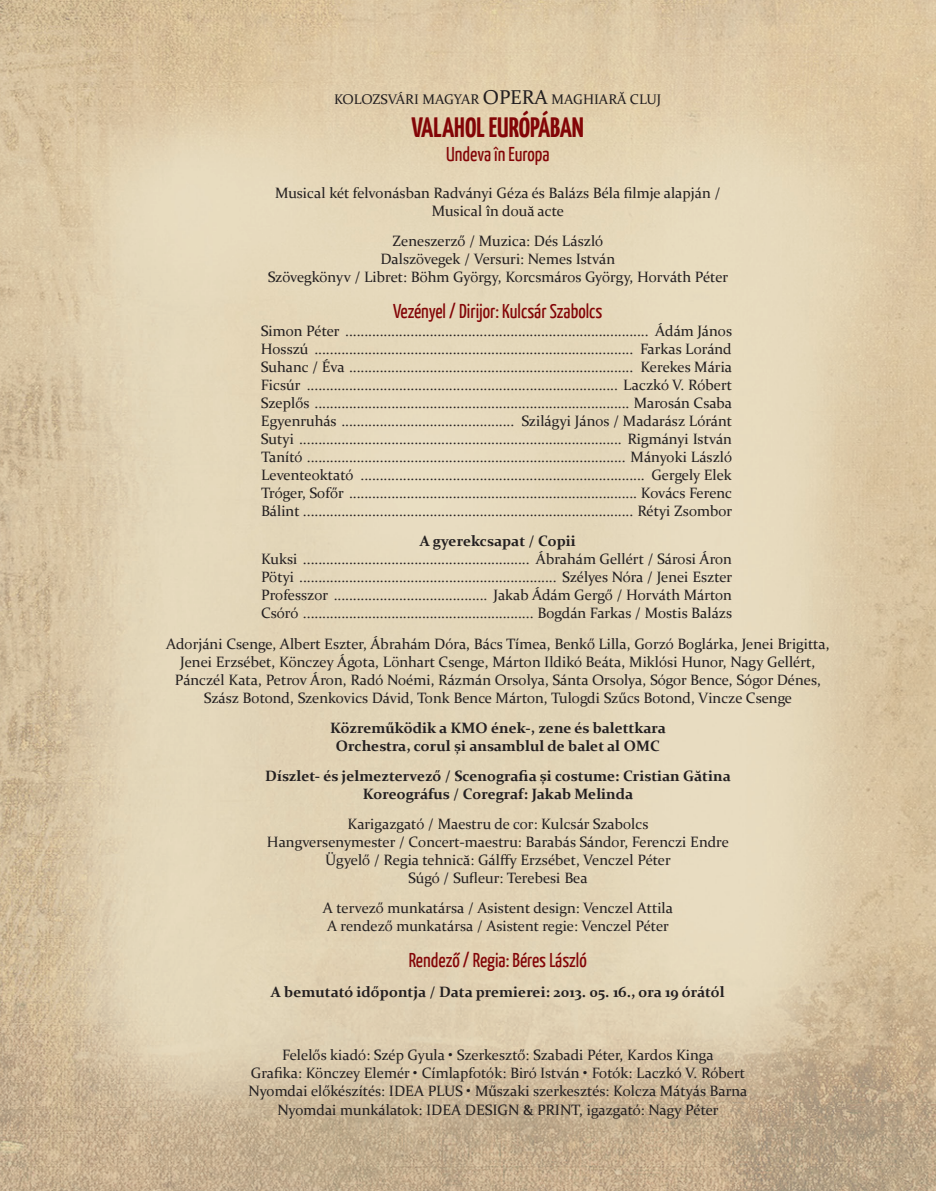
<style>
.page{position:relative;width:936px;height:1191px;background:#fff}
.page>*{position:absolute;margin:0;border:0;box-sizing:border-box;transform-origin:0 0}
.t1{font:700 28px "Yanone Kaffeesatz";color:#830507}
.t2{font:20px "Yanone Kaffeesatz";color:#830507}
.t3{font:15px/18px "Constantia";color:#231f20;text-align:center}
.t4{font:700 15px/18px "Constantia";color:#231f20;text-align:center}
.t5{font:14px "Constantia";color:#231f20}
.s1{font-size:20px}
</style>
<div class="page">
<img style="left:0;top:0;width:935px;height:1190px">
<p class="t5" style="left:334px;top:89px;width:328px">KOLOZSVÁRI MAGYAR <span class="s1">OPERA</span> MAGHIARĂ CLUJ</p>
<h1 class="t1" style="left:411px;top:110px;width:174px">VALAHOL EURÓPÁBAN</h1>
<h2 class="t2" style="left:446px;top:142px;width:105px">Undeva în Europa</h2>
<p class="t3" style="left:275px;top:183px;width:446px">Musical két felvonásban Radványi Géza és Balázs Béla filmje alapján /<br>Musical în două acte</p>
<p class="t3" style="left:268px;top:231px;width:462px">Zeneszerző / Muzica: Dés László<br>Dalszövegek / Versuri: Nemes István<br>Szövegkönyv / Libret: Böhm György, Korcsmáros György, Horváth Péter</p>
<h2 class="t2" style="left:393px;top:299px;width:211px">Vezényel / Dirijor: Kulcsár Szabolcs</h2>
<p class="t3" style="left:261px;top:321px;width:473px;text-align:justify">Simon Péter ............................................................................... Ádám János Hosszú ................................................................................... Farkas Loránd Suhanc / Éva .......................................................................... Kerekes Mária Ficsúr ................................................................................. Laczkó V. Róbert Szeplős .................................................................................. Marosán Csaba Egyenruhás ............................................. Szilágyi János / Madarász Lóránt Sutyi .................................................................................... Rigmányi István Tanító ................................................................................... Mányoki László Leventeoktató .......................................................................... Gergely Elek Tróger, Sofőr ........................................................................... Kovács Ferenc Bálint ...................................................................................... Rétyi Zsombor</p>
<p class="t4" style="left:420px;top:531px;width:158px">A gyerekcsapat / Copii</p>
<p class="t3" style="left:261px;top:549px;width:473px;text-align:justify">Kuksi ........................................................... Ábrahám Gellért / Sárosi Áron Pötyi ................................................................... Szélyes Nóra / Jenei Eszter Professzor ........................................ Jakab Ádám Gergő / Horváth Márton Csóró ............................................................ Bogdán Farkas / Mostis Balázs</p>
<p class="t3" style="left:166px;top:633px;width:665px">Adorjáni Csenge, Albert Eszter, Ábrahám Dóra, Bács Tímea, Benkő Lilla, Gorzó Boglárka, Jenei Brigitta, Jenei Erzsébet, Könczey Ágota, Lönhart Csenge, Márton Ildikó Beáta, Miklósi Hunor, Nagy Gellért, Pánczél Kata, Petrov Áron, Radó Noémi, Rázmán Orsolya, Sánta Orsolya, Sógor Bence, Sógor Dénes, Szász Botond, Szenkovics Dávid, Tonk Bence Márton, Tulogdi Szűcs Botond, Vincze Csenge</p>
<p class="t4" style="left:330px;top:717px;width:337px">Közreműködik a KMO ének-, zene és balettkara<br>Orchestra, corul şi ansamblul de balet al OMC</p>
<p class="t4" style="left:265px;top:765px;width:467px">Díszlet- és jelmeztervező / Scenografia şi costume: Cristian Gătina<br>Koreográfus / Coregraf: Jakab Melinda</p>
<p class="t3" style="left:267px;top:813px;width:463px">Karigazgató / Maestru de cor: Kulcsár Szabolcs<br>Hangversenymester / Concert-maestru: Barabás Sándor, Ferenczi Endre Ügyelő / Regia tehnică: Gálffy Erzsébet, Venczel Péter<br>Súgó / Sufleur: Terebesi Bea</p>
<p class="t3" style="left:323px;top:897px;width:351px;text-align:left">A tervező munkatársa / Asistent design: Venczel Attila<br>A rendező munkatársa / Asistent regie: Venczel Péter</p>
<h2 class="t2" style="left:409px;top:947px;width:179px">Rendező / Regia: Béres László</h2>
<p class="t4" style="left:271px;top:981px;width:455px">A bemutató időpontja / Data premierei: 2013. 05. 16., ora 19 órától</p>
<p class="t3" style="left:248px;top:1045px;width:500px">Felelős kiadó: Szép Gyula • Szerkesztő: Szabadi Péter, Kardos Kinga<br>Grafika: Könczey Elemér • Címlapfotók: Biró István • Fotók: Laczkó V. Róbert Nyomdai előkészítés: IDEA PLUS • Műszaki szerkesztés: Kolcza Mátyás Barna Nyomdai munkálatok: IDEA DESIGN &amp; PRINT, igazgató: Nagy Péter</p>
</div>
